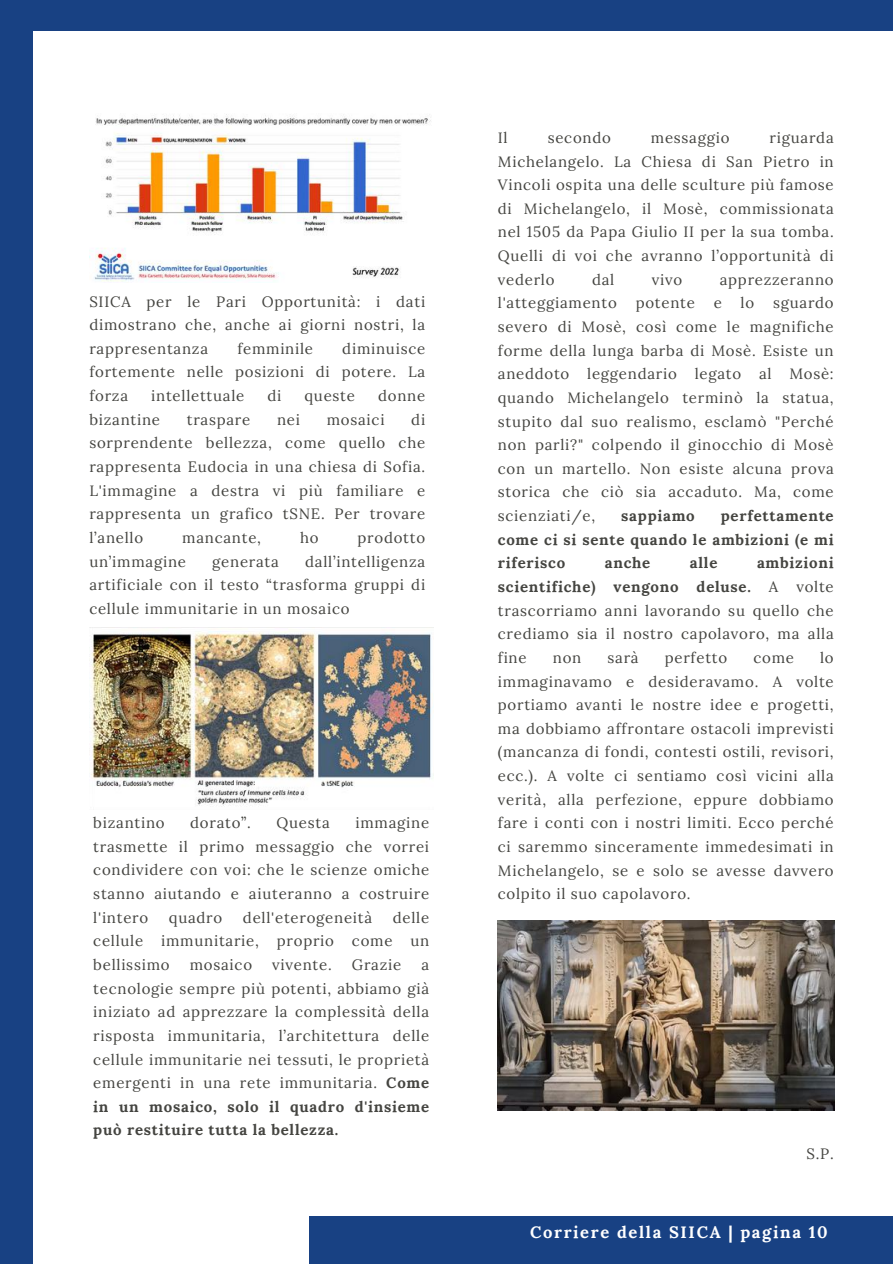
<style>
.page{position:relative;width:893px;height:1264px;background:#fff}
.page>*{position:absolute;margin:0;border:0;box-sizing:border-box;transform-origin:0 0}
.t1{font:700 16.5px "Lora";letter-spacing:.1em;color:#fff}
.t2{font:15px/23.7px "Lora";letter-spacing:.05em;color:#444440;text-align:justify}
.t3{font:700 15px/23.7px "Lora";letter-spacing:.05em;color:#444440;text-align:justify}
.s1{font-weight:700}
</style>
<div class="page">
<div style="left:0;top:0;width:892px;height:30px;background:#184183"></div>
<div style="left:0;top:0;width:33px;height:1263px;background:#184183"></div>
<div style="left:309px;top:1216px;width:583px;height:47px;background:#184183"></div>
<img style="left:89px;top:114px;width:342px;height:169px">
<img style="left:89px;top:627px;width:345px;height:180px">
<img style="left:498px;top:920px;width:336px;height:189px">
<p class="t2" style="left:89px;top:289px;width:337px">SIICA per le Pari Opportunità: i dati dimostrano che, anche ai giorni nostri, la rappresentanza</p>
<p class="t2" style="left:237px;top:336px;width:77px">femminile</p>
<p class="t2" style="left:89px;top:336px;width:337px;text-indent:253px">diminuisce fortemente nelle posizioni di potere. La forza</p>
<p class="t2" style="left:151px;top:384px;width:95px">intellettuale</p>
<p class="t2" style="left:267px;top:384px;width:15px">di</p>
<p class="t2" style="left:304px;top:384px;width:52px">queste</p>
<p class="t2" style="left:378px;top:384px;width:49px">donne</p>
<p class="t2" style="left:89px;top:407px;width:72px">bizantine</p>
<p class="t2" style="left:187px;top:407px;width:65px">traspare</p>
<p class="t2" style="left:277px;top:407px;width:24px">nei</p>
<p class="t2" style="left:327px;top:407px;width:59px">mosaici</p>
<p class="t2" style="left:89px;top:407px;width:337px;text-indent:322px">di sorprendente bellezza, come quello che rappresenta Eudocia in una chiesa di Sofia.<br>L'immagine a destra vi più familiare e rappresenta un grafico tSNE. Per trovare l’anello</p>
<p class="t2" style="left:182px;top:525px;width:80px">mancante,</p>
<p class="t2" style="left:300px;top:525px;width:20px">ho</p>
<p class="t2" style="left:357px;top:525px;width:69px">prodotto</p>
<p class="t2" style="left:89px;top:549px;width:98px">un’immagine</p>
<p class="t2" style="left:212px;top:549px;width:68px">generata</p>
<p class="t2" style="left:89px;top:549px;width:337px;text-indent:216px">dall’intelligenza artificiale con il testo “trasforma gruppi di cellule immunitarie in un mosaico</p>
<p class="t2" style="left:93px;top:810px;width:73px">bizantino</p>
<p class="t2" style="left:190px;top:810px;width:62px">dorato”.</p>
<p class="t2" style="left:276px;top:810px;width:55px">Questa</p>
<p class="t2" style="left:93px;top:810px;width:337px;text-indent:262px">immagine trasmette il primo messaggio che vorrei condividere con voi: che le scienze omiche stanno aiutando e aiuteranno a costruire l'intero</p>
<p class="t2" style="left:169px;top:905px;width:55px">quadro</p>
<p class="t2" style="left:243px;top:905px;width:131px">dell'eterogeneità</p>
<p class="t2" style="left:93px;top:905px;width:337px;text-indent:299px">delle cellule immunitarie, proprio come un bellissimo</p>
<p class="t2" style="left:190px;top:952px;width:64px">mosaico</p>
<p class="t2" style="left:272px;top:952px;width:61px">vivente.</p>
<p class="t2" style="left:352px;top:952px;width:51px">Grazie</p>
<p class="t2" style="left:93px;top:952px;width:337px;text-indent:328px">a tecnologie sempre più potenti, abbiamo già iniziato ad apprezzare la complessità della risposta immunitaria, l’architettura delle cellule immunitarie nei tessuti, le proprietà emergenti in una rete immunitaria. <span class="s1">Come in un mosaico, solo il quadro d'insieme può restituire tutta la bellezza.</span></p>
<p class="t2" style="left:498px;top:126px;width:337px;text-indent:272px">riguarda Michelangelo. La Chiesa di San Pietro in Vincoli ospita una delle sculture più famose di Michelangelo, il Mosè, commissionata nel 1505 da Papa Giulio II per la sua tomba.<br>Quelli di voi che avranno l’opportunità di vederlo</p>
<p class="t2" style="left:498px;top:126px;width:11px">Il</p>
<p class="t2" style="left:547px;top:126px;width:65px">secondo</p>
<p class="t2" style="left:650px;top:126px;width:80px">messaggio</p>
<p class="t2" style="left:592px;top:267px;width:24px">dal</p>
<p class="t2" style="left:651px;top:267px;width:32px">vivo</p>
<p class="t2" style="left:719px;top:267px;width:115px">apprezzeranno</p>
<p class="t2" style="left:498px;top:291px;width:120px">l'atteggiamento</p>
<p class="t2" style="left:635px;top:291px;width:61px">potente</p>
<p class="t2" style="left:713px;top:291px;width:10px">e</p>
<p class="t2" style="left:740px;top:291px;width:15px">lo</p>
<p class="t2" style="left:498px;top:291px;width:337px;text-indent:275px">sguardo severo di Mosè, così come le magnifiche forme della lunga barba di Mosè. Esiste un aneddoto leggendario legato al Mosè: quando Michelangelo terminò la statua, stupito dal suo realismo, esclamò "Perché non parli?" colpendo il ginocchio di Mosè con un martello. Non esiste alcuna prova storica che ciò sia accaduto. Ma, come scienziati/e,</p>
<p class="t3" style="left:621px;top:504px;width:75px">sappiamo</p>
<p class="t3" style="left:498px;top:504px;width:337px;text-indent:223px">perfettamente come ci si sente quando le ambizioni (e mi riferisco</p>
<p class="t2" style="left:498px;top:551px;width:337px;text-indent:259px"><span class="s1">ambizioni scientifiche) vengono deluse.</span> A volte trascorriamo anni lavorando su quello che crediamo sia il nostro capolavoro, ma alla fine</p>
<p class="t3" style="left:604px;top:551px;width:47px">anche</p>
<p class="t3" style="left:689px;top:551px;width:29px">alle</p>
<p class="t2" style="left:552px;top:645px;width:30px">non</p>
<p class="t2" style="left:607px;top:645px;width:33px">sarà</p>
<p class="t2" style="left:664px;top:645px;width:64px">perfetto</p>
<p class="t2" style="left:753px;top:645px;width:42px">come</p>
<p class="t2" style="left:498px;top:645px;width:337px;text-indent:322px">lo immaginavamo e desideravamo. A volte portiamo avanti le nostre idee e progetti, ma dobbiamo affrontare ostacoli imprevisti (mancanza di fondi, contesti ostili, revisori, ecc.). A volte ci sentiamo così vicini alla verità, alla perfezione, eppure dobbiamo fare i conti con i nostri limiti. Ecco perché ci saremmo sinceramente immedesimati in Michelangelo, se e solo se avesse davvero colpito il suo capolavoro.</p>
<p class="t2" style="left:806px;top:1141px;width:29px">S.P.</p>
<p class="t1" style="left:530px;top:1221px;width:299px">Corriere della SIICA | pagina 10</p>
</div>
